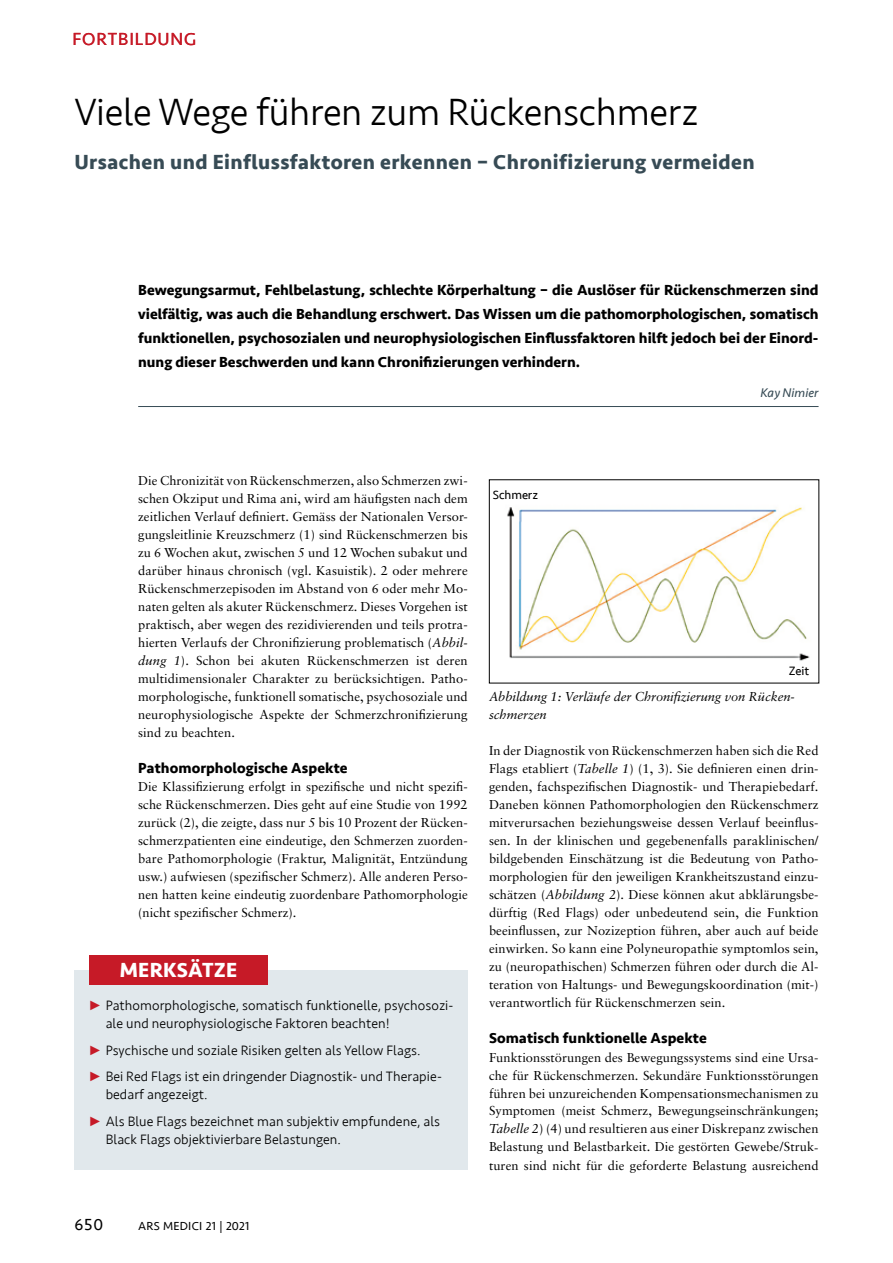
<style>
.page{position:relative;width:893px;height:1263px;background:#fff}
.page>*{position:absolute;margin:0;border:0;box-sizing:border-box;transform-origin:0 0}
.t1{font:300 39px "Seravek";letter-spacing:-.01em;color:#000}
.t2{font:700 21px "Seravek";letter-spacing:.02em;color:#374b55}
.t3{font:700 21px "Seravek";letter-spacing:.01em;color:#fff}
.t4{font:18px "Seravek";letter-spacing:.05em;color:#c61a27}
.t5{font:16.5px "Seravek";color:#000}
.t6{font:700 15px/24px "Seravek";letter-spacing:.005em;color:#000;text-align:justify}
.t7{font:300 13.95px/26.5px "Seravek";letter-spacing:.005em;color:#000}
.t8{font:12.9px/18px "Sabon";letter-spacing:.005em;color:#000;text-align:justify}
.t9{font:italic 12.9px/18px "Sabon";letter-spacing:-.005em;color:#000}
.t10{font:italic 12.9px "Seravek";color:#374b55}
.t11{font:12.45px "Seravek";letter-spacing:-.005em;color:#000}
.t12{font:12px "Seravek";letter-spacing:.02em;color:#000}
.s1{font-style:italic}
</style>
<div class="page">
<hr style="left:138px;top:406px;width:681px;height:1px;background:#374b55">
<div style="left:74px;top:969px;width:394px;height:200px;background:#e1e8ec"></div>
<div style="left:89px;top:955px;width:179px;height:30px;background:#c61a27"></div>
<img style="left:507px;top:507px;width:303px;height:154px">
<h3 class="t4" style="left:72px;top:25px;width:126px">FORTBILDUNG</h3>
<h1 class="t1" style="left:74px;top:89px;width:625px">Viele Wege führen zum Rückenschmerz</h1>
<h2 class="t2" style="left:74px;top:146px;width:682px">Ursachen und Einflussfaktoren erkennen – Chronifizierung vermeiden</h2>
<p class="t6" style="left:138px;top:277px;width:682px">Bewegungsarmut, Fehlbelastung, schlechte Körperhaltung – die Auslöser für Rückenschmerzen sind vielfältig, was auch die Behandlung erschwert. Das Wissen um die pathomorphologischen, somatisch funktionellen, psychosozialen und neurophysiologischen Einflussfaktoren hilft jedoch bei der Einord&shy;nung dieser Beschwerden und kann Chronifizierungen verhindern.</p>
<p class="t10" style="left:760px;top:382px;width:60px">Kay Nimier</p>
<p class="t8" style="left:138px;top:472px;width:331px">Die Chronizität von Rückenschmerzen, also Schmerzen zwi&shy;schen Okziput und Rima ani, wird am häufigsten nach dem zeitlichen Verlauf definiert. Gemäss der Nationalen Versor&shy;gungsleitlinie Kreuzschmerz (1) sind Rückenschmerzen bis zu 6 Wochen akut, zwischen 5 und 12 Wochen subakut und darüber hinaus chronisch (vgl. Kasuistik). 2 oder mehrere Rückenschmerzepisoden im Abstand von 6 oder mehr Mo&shy;naten gelten als akuter Rückenschmerz. Dieses Vorgehen ist praktisch, aber wegen des rezidivierenden und teils protra&shy;hierten Verlaufs der Chronifizierung problematisch (<span class="s1">Abbil&shy;dung 1</span>). Schon bei akuten Rückenschmerzen ist deren multidimensionaler Charakter zu berücksichtigen. Patho&shy;morphologische, funktionell somatische, psychosoziale und neurophysiologische Aspekte der Schmerzchronifizierung sind zu beachten.</p>
<p class="t6" style="left:138px;top:756px;width:211px">Pathomorphologische Aspekte</p>
<p class="t8" style="left:138px;top:778px;width:331px">Die Klassifizierung erfolgt in spezifische und nicht spezifi&shy;sche Rückenschmerzen. Dies geht auf eine Studie von 1992 zurück (2), die zeigte, dass nur 5 bis 10 Prozent der Rücken&shy;schmerzpatienten eine eindeutige, den Schmerzen zuorden&shy;bare Pathomorphologie (Fraktur, Malignität, Entzündung usw.) aufwiesen (spezifischer Schmerz). Alle anderen Perso&shy;nen hatten keine eindeutig zuordenbare Pathomorphologie (nicht spezifischer Schmerz).</p>
<h2 class="t3" style="left:120px;top:953px;width:119px">MERKSÄTZE</h2>
<p class="t7" style="left:106px;top:997px;width:349px;line-height:18px">Pathomorphologische, somatisch funktionelle, psychosozi&shy;ale und neurophysiologische Faktoren beachten!</p>
<p class="t7" style="left:106px;top:1037px;width:338px">Psychische und soziale Risiken gelten als Yellow Flags.<br>Bei Red Flags ist ein dringender Diagnostik- und Therapie-</p>
<p class="t7" style="left:106px;top:1081px;width:336px">bedarf angezeigt.<br>Als Blue Flags bezeichnet man subjektiv empfundene, als</p>
<p class="t7" style="left:106px;top:1126px;width:237px">Black Flags objektivierbare Belastungen.</p>
<p class="t5" style="left:74px;top:1212px;width:30px">650</p>
<p class="t12" style="left:138px;top:1217px;width:113px">ARS MEDICI 21 | 2021</p>
<p class="t11" style="left:493px;top:486px;width:47px">Schmerz</p>
<p class="t11" style="left:789px;top:661px;width:22px">Zeit</p>
<p class="t9" style="left:489px;top:688px;width:307px">Abbildung 1: Verläufe der Chronifizierung von Rücken&shy;schmerzen</p>
<p class="t8" style="left:489px;top:742px;width:331px">In der Diagnostik von Rückenschmerzen haben sich die Red Flags etabliert (<span class="s1">Tabelle 1</span>) (1, 3). Sie definieren einen drin&shy;genden, fachspezifischen Diagnostik- und Therapiebedarf.<br>Daneben können Pathomorphologien den Rückenschmerz mitverursachen beziehungsweise dessen Verlauf beeinflus&shy;sen. In der klinischen und gegebenenfalls paraklinischen/ bildgebenden Einschätzung ist die Bedeutung von Patho&shy;morphologien für den jeweiligen Krankheitszustand einzu&shy;schätzen (<span class="s1">Abbildung 2</span>). Diese können akut abklärungsbe&shy;dürftig (Red Flags) oder unbedeutend sein, die Funktion beeinflussen, zur Nozizeption führen, aber auch auf beide einwirken. So kann eine Polyneuropathie symptomlos sein, zu (neuropathischen) Schmerzen führen oder durch die Al&shy;teration von Haltungs- und Bewegungskoordination (mit-) verantwortlich für Rückenschmerzen sein.</p>
<p class="t6" style="left:489px;top:1026px;width:219px">Somatisch funktionelle Aspekte</p>
<p class="t8" style="left:489px;top:1048px;width:331px">Funktionsstörungen des Bewegungssystems sind eine Ursa&shy;che für Rückenschmerzen. Sekundäre Funktionsstörungen führen bei unzureichenden Kompensationsmechanismen zu Symptomen (meist Schmerz, Bewegungseinschränkungen; <span class="s1">Tabelle 2</span>) (4) und resultieren aus einer Diskrepanz zwischen Belastung und Belastbarkeit. Die gestörten Gewebe/Struk&shy;turen sind nicht für die geforderte Belastung ausreichend</p>
</div>
